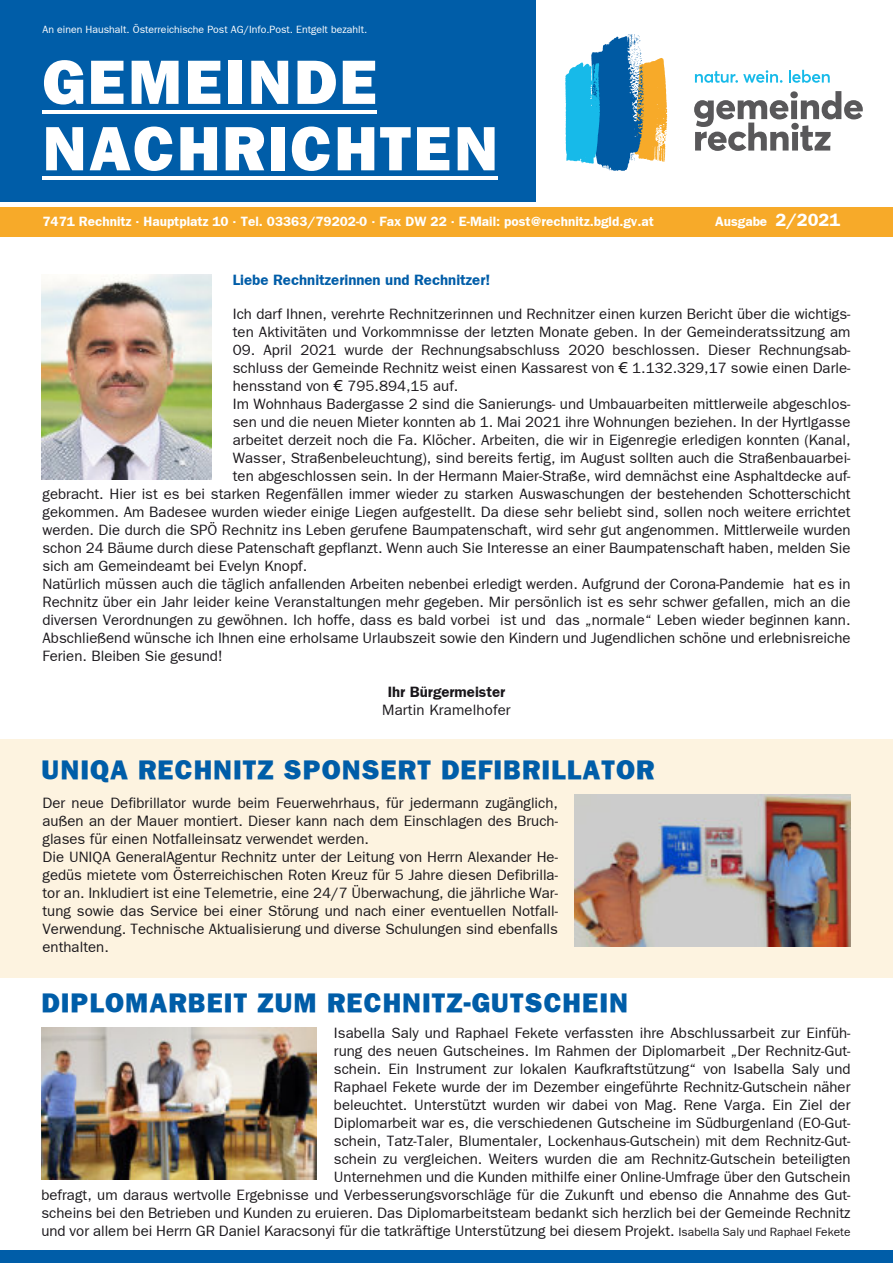
<style>
.page{position:relative;width:893px;height:1263px;background:#fff}
.page>*{position:absolute;margin:0;border:0;box-sizing:border-box;transform-origin:0 0}
.t1{font:800 62.85px/66.4px "Franklin Gothic";letter-spacing:.04em;color:#fff}
.t2{font:800 27px "Franklin Gothic";letter-spacing:.04em;color:#005da8}
.t3{font:15px/18px "Franklin Gothic";color:#1a171b}
.t4{font:15px "Franklin Gothic Demi";color:#005da8}
.t5{font:15px "Franklin Gothic Demi";color:#1a171b}
.t6{font:13.5px "Franklin Gothic Demi";color:#fff}
.t7{font:10.5px "Franklin Gothic";color:#fff}
.s1{font-size:18px}
.s2{font-family:"Lucida Grande"}
.s3{font-size:12px}
</style>
<div class="page">
<div style="left:0;top:739px;width:893px;height:239px;background:#fdf3e0"></div>
<div style="left:0;top:0;width:535px;height:202px;background:#005da8"></div>
<img style="left:41px;top:274px;width:171px;height:205px">
<div style="left:0;top:207px;width:893px;height:29px;background:#f7aa29"></div>
<hr style="left:43px;top:110px;width:334px;height:3px;background:#fff">
<hr style="left:43px;top:177px;width:455px;height:3px;background:#fff">
<div style="left:0;top:1250px;width:893px;height:13px;background:#005da8"></div>
<svg style="left:565px;top:34px;width:102px;height:137px"></svg>
<svg style="left:694px;top:91px;width:169px;height:60px"></svg>
<svg style="left:695px;top:70px;width:87px;height:13px"></svg>
<svg style="left:789px;top:70px;width:41px;height:13px"></svg>
<img style="left:575px;top:795px;width:275px;height:151px">
<img style="left:41px;top:1028px;width:276px;height:151px">
<p class="t7" style="left:43px;top:23px;width:326px">An einen Haushalt. Österreichische Post AG/Info.Post. Entgelt bezahlt.</p>
<h1 class="t1" style="left:43px;top:49px;width:457px">GEMEINDE<br>NACHRICHTEN</h1>
<p class="t6" style="left:43px;top:213px;width:613px">7471 Rechnitz · Hauptplatz 10 · Tel. 03363/79202-0 · Fax DW 22 · E-Mail: post@rechnitz.bgld.gv.at</p>
<p class="t6" style="left:715px;top:213px;width:127px">Ausgabe <span class="s1">2/2021</span></p>
<p class="t4" style="left:233px;top:270px;width:259px">Liebe Rechnitzerinnen und Rechnitzer!</p>
<p class="t3" style="left:233px;top:305px;width:619px">Ich darf Ihnen, verehrte Rechnitzerinnen und Rechnitzer einen kurzen Bericht über die wichtigs&shy;ten Aktivitäten und Vorkommnisse der letzten Monate geben. In der Gemeinderatssitzung am</p>
<p class="t3" style="left:233px;top:341px;width:619px">09. April 2021 wurde der Rechnungsabschluss 2020 beschlossen. Dieser Rechnungsab-</p>
<p class="t3" style="left:233px;top:359px;width:619px">schluss der Gemeinde Rechnitz weist einen Kassarest von <span class="s2">€</span> 1.132.329,17 sowie einen Darle-</p>
<p class="t3" style="left:233px;top:377px;width:227px">hensstand von <span class="s2">€</span> 795.894,15 auf.</p>
<p class="t3" style="left:233px;top:395px;width:619px">Im Wohnhaus Badergasse 2 sind die Sanierungs- und Umbauarbeiten mittlerweile abgeschlos-</p>
<p class="t3" style="left:233px;top:413px;width:619px">sen und die neuen Mieter konnten ab 1. Mai 2021 ihre Wohnungen beziehen. In der Hyrtlgasse</p>
<p class="t3" style="left:233px;top:431px;width:619px">arbeitet derzeit noch die Fa. Klöcher. Arbeiten, die wir in Eigenregie erledigen konnten (Kanal,</p>
<p class="t3" style="left:233px;top:449px;width:619px">Wasser, Straßenbeleuchtung), sind bereits fertig, im August sollten auch die Straßenbauarbei-</p>
<p class="t3" style="left:233px;top:467px;width:619px">ten abgeschlossen sein. In der Hermann Maier-Straße, wird demnächst eine Asphaltdecke auf-</p>
<p class="t3" style="left:43px;top:485px;width:810px">gebracht. Hier ist es bei starken Regenfällen immer wieder zu starken Auswaschungen der bestehenden Schotterschicht</p>
<p class="t3" style="left:43px;top:503px;width:809px">gekommen. Am Badesee wurden wieder einige Liegen aufgestellt. Da diese sehr beliebt sind, sollen noch weitere errichtet</p>
<p class="t3" style="left:43px;top:521px;width:810px">werden. Die durch die SPÖ Rechnitz ins Leben gerufene Baumpatenschaft, wird sehr gut angenommen. Mittlerweile wurden</p>
<p class="t3" style="left:43px;top:539px;width:810px">schon 24 Bäume durch diese Patenschaft gepflanzt. Wenn auch Sie Interesse an einer Baumpatenschaft haben, melden Sie</p>
<p class="t3" style="left:43px;top:557px;width:266px">sich am Gemeindeamt bei Evelyn Knopf.</p>
<p class="t3" style="left:43px;top:575px;width:809px">Natürlich müssen auch die täglich anfallenden Arbeiten nebenbei erledigt werden. Aufgrund der Corona-Pandemie hat es in</p>
<p class="t3" style="left:43px;top:593px;width:809px">Rechnitz über ein Jahr leider keine Veranstaltungen mehr gegeben. Mir persönlich ist es sehr schwer gefallen, mich an die</p>
<p class="t3" style="left:43px;top:611px;width:809px">diversen Verordnungen zu gewöhnen. Ich hoffe, dass es bald vorbei ist und das „normale“ Leben wieder beginnen kann.</p>
<p class="t3" style="left:43px;top:629px;width:810px">Abschließend wünsche ich Ihnen eine erholsame Urlaubszeit sowie den Kindern und Jugendlichen schöne und erlebnisreiche</p>
<p class="t3" style="left:43px;top:647px;width:182px">Ferien. Bleiben Sie gesund!</p>
<p class="t5" style="left:388px;top:682px;width:119px">Ihr Bürgermeister</p>
<p class="t3" style="left:382px;top:701px;width:130px">Martin Kramelhofer</p>
<h2 class="t2" style="left:41px;top:754px;width:614px">UNIQA RECHNITZ SPONSERT DEFIBRILLATOR</h2>
<p class="t3" style="left:43px;top:794px;width:517px">Der neue Defibrillator wurde beim Feuerwehrhaus, für jedermann zugänglich, außen an der Mauer montiert. Dieser kann nach dem Einschlagen des Bruch&shy;glases für einen Notfalleinsatz verwendet werden.<br>Die UNIQA GeneralAgentur Rechnitz unter der Leitung von Herrn Alexander He&shy;gedüs mietete vom Österreichischen Roten Kreuz für 5 Jahre diesen Defibrilla&shy;tor an. Inkludiert ist eine Telemetrie, eine 24/7 Überwachung, die jährliche War&shy;tung sowie das Service bei einer Störung und nach einer eventuellen Notfall-Verwendung. Technische Aktualisierung und diverse Schulungen sind ebenfalls enthalten.</p>
<h2 class="t2" style="left:41px;top:987px;width:588px">DIPLOMARBEIT ZUM RECHNITZ-GUTSCHEIN</h2>
<p class="t3" style="left:41px;top:1024px;width:811px;text-align:right">Isabella Saly und Raphael Fekete verfassten ihre Abschlussarbeit zur Einfüh-<br>rung des neuen Gutscheines. Im Rahmen der Diplomarbeit „Der Rechnitz-Gut-<br>schein. Ein Instrument zur lokalen Kaufkraftstützung“ von Isabella Saly und<br>Raphael Fekete wurde der im Dezember eingeführte Rechnitz-Gutschein näher<br>beleuchtet. Unterstützt wurden wir dabei von Mag. Rene Varga. Ein Ziel der<br>Diplomarbeit war es, die verschiedenen Gutscheine im Südburgenland (EO-Gut-<br>schein, Tatz-Taler, Blumentaler, Lockenhaus-Gutschein) mit dem Rechnitz-Gut-<br>schein zu vergleichen. Weiters wurden die am Rechnitz-Gutschein beteiligten<br>Unternehmen und die Kunden mithilfe einer Online-Umfrage über den Gutschein<br>befragt, um daraus wertvolle Ergebnisse und Verbesserungsvorschläge für die Zukunft und ebenso die Annahme des Gut&shy;scheins bei den Betrieben und Kunden zu eruieren. Das Diplomarbeitsteam bedankt sich herzlich bei der Gemeinde Rechnitz und vor allem bei Herrn GR Daniel Karacsonyi für die tatkräftige Unterstützung bei diesem Projekt. <span class="s3">Isabella Saly und Raphael Fekete</span></p>
</div>
